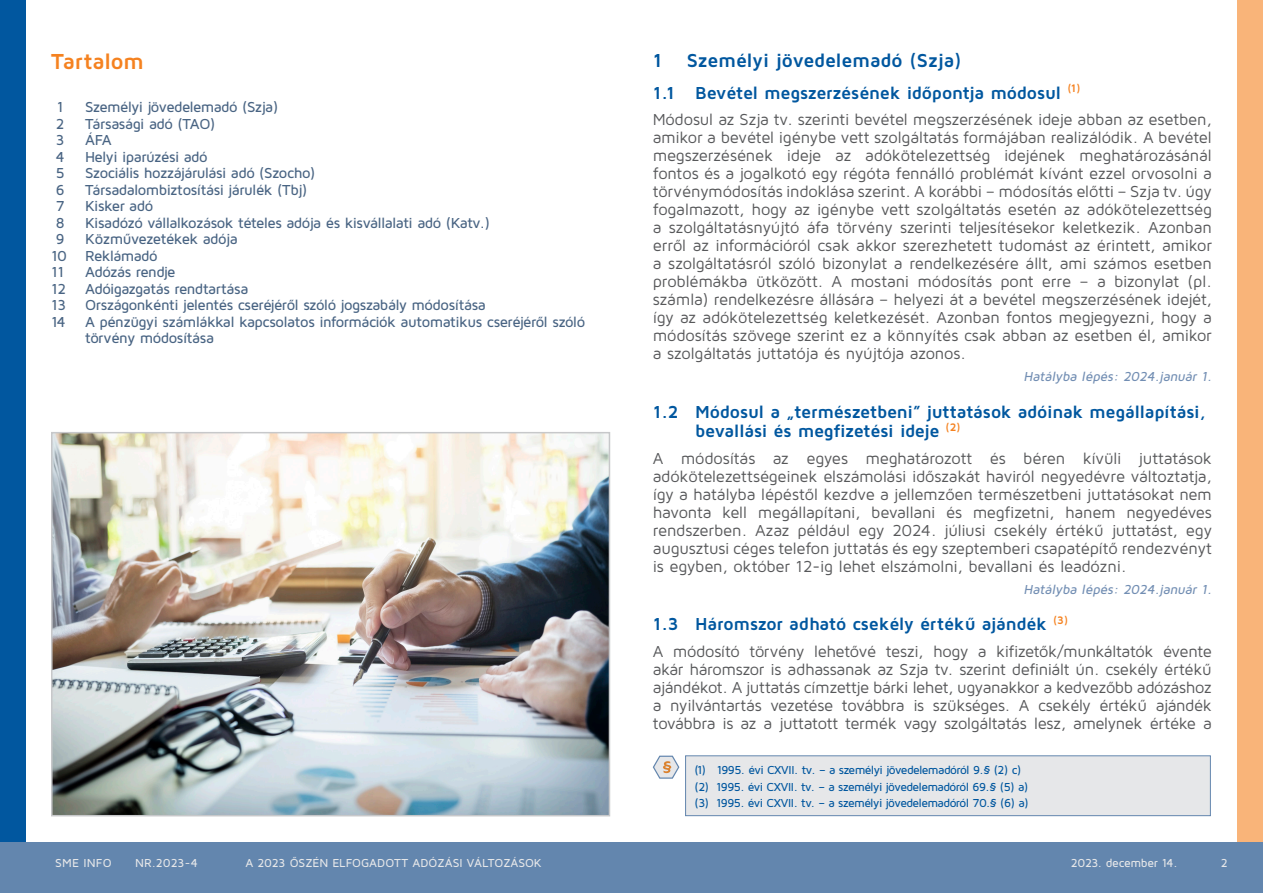
<style>
.page{position:relative;width:1263px;height:893px;background:#fff}
.page>*{position:absolute;margin:0;border:0;box-sizing:border-box;transform-origin:0 0}
.Body_text{font:700 22.5px "Maven Pro";letter-spacing:-.015em;color:#f58220}
.Heading_2{font:700 19.5px "Maven Pro";letter-spacing:-.01em;color:#01579f}
.Heading_3a_blue{font:700 18px/19.5px "Maven Pro";letter-spacing:-.015em;color:#01579f}
.Body_text-2{font:16.5px/18px "Maven Pro";letter-spacing:-.02em;color:#57585a;text-align:justify}
.TOC_1{font:500 15px/16.5px "Maven Pro";letter-spacing:-.035em;color:#496483}
.Hataélyba_lépés{font:italic 500 13.5px "Maven Pro";color:#728eb3}
.Footnote_text_blue{font:500 12px "Maven Pro";letter-spacing:-.045em;color:#01579f}
.t1{font:500 12px "Maven Pro";letter-spacing:-.01em;color:#e6e7e9}
.t2{font:500 12px "Maven Pro";letter-spacing:-.03em;color:#e6e7e9}
</style>
<div class="page">
<div style="left:0;top:842px;width:1263px;height:51px;background:#6386ae"></div>
<div style="left:0;top:0;width:26px;height:842px;background:#01579f"></div>
<div style="left:1237px;top:0;width:26px;height:842px;background:#f9b479"></div>
<svg style="left:652px;top:755px;width:28px;height:24px"></svg>
<div style="left:685px;top:756px;width:525px;height:60px;background:#e6e7e9"></div>
<div style="left:685px;top:755px;width:526px;height:61px;border:1px solid #6386ae"></div>
<img style="left:54px;top:435px;width:553px;height:378px">
<div style="left:51px;top:432px;width:559px;height:384px;border:2px solid #c7c8ca"></div>
<p class="Body_text" style="left:51px;top:47px;width:95px">Tartalom</p>
<p class="TOC_1" style="left:57px;top:98px;width:8px">1</p>
<p class="TOC_1" style="left:85px;top:98px;width:195px">Személyi jövedelemadó (Szja)</p>
<p class="TOC_1" style="left:56px;top:115px;width:10px">2</p>
<p class="TOC_1" style="left:85px;top:115px;width:132px">Társasági adó (TAO)</p>
<p class="TOC_1" style="left:56px;top:131px;width:10px">3</p>
<p class="TOC_1" style="left:85px;top:131px;width:28px">ÁFA</p>
<p class="TOC_1" style="left:56px;top:148px;width:10px">4</p>
<p class="TOC_1" style="left:85px;top:148px;width:124px">Helyi iparúzési adó</p>
<p class="TOC_1" style="left:56px;top:164px;width:10px">5</p>
<p class="TOC_1" style="left:85px;top:164px;width:232px">Szociális hozzájárulási adó (Szocho)</p>
<p class="TOC_1" style="left:56px;top:181px;width:10px">6</p>
<p class="TOC_1" style="left:85px;top:181px;width:224px">Társadalombiztosítási járulék (Tbj)</p>
<p class="TOC_1" style="left:56px;top:197px;width:10px">7</p>
<p class="TOC_1" style="left:85px;top:197px;width:70px">Kisker adó</p>
<p class="TOC_1" style="left:56px;top:214px;width:10px">8</p>
<p class="TOC_1" style="left:85px;top:214px;width:406px">Kisadózó vállalkozások tételes adója és kisvállalati adó (Katv.)</p>
<p class="TOC_1" style="left:56px;top:230px;width:10px">9</p>
<p class="TOC_1" style="left:85px;top:230px;width:154px">Közművezetékek adója</p>
<p class="TOC_1" style="left:51px;top:247px;width:108px">10 Reklámadó</p>
<p class="TOC_1" style="left:51px;top:263px;width:15px">11</p>
<p class="TOC_1" style="left:85px;top:263px;width:92px">Adózás rendje</p>
<p class="TOC_1" style="left:51px;top:280px;width:17px">12</p>
<p class="TOC_1" style="left:85px;top:280px;width:165px">Adóigazgatás rendtartása</p>
<p class="TOC_1" style="left:51px;top:296px;width:17px">13</p>
<p class="TOC_1" style="left:85px;top:296px;width:402px">Országonkénti jelentés cseréjéről szóló jogszabály módosítása</p>
<p class="TOC_1" style="left:51px;top:313px;width:16px">14</p>
<p class="TOC_1" style="left:85px;top:313px;width:502px">A pénzügyi számlákkal kapcsolatos információk automatikus cseréjéről szóló törvény módosítása</p>
<p class="Heading_2" style="left:653px;top:48px;width:11px">1</p>
<p class="Heading_2" style="left:687px;top:48px;width:276px">Személyi jövedelemadó (Szja)</p>
<p class="Heading_3a_blue" style="left:653px;top:82px;width:429px">1.1 Bevétel megszerzésének időpontja módosul <sup>(1)</sup></p>
<p class="Body_text-2" style="left:653px;top:110px;width:561px">Módosul az Szja tv. szerinti bevétel megszerzésének ideje abban az esetben, amikor a bevétel igénybe vett szolgáltatás formájában realizálódik. A bevétel megszerzésének ideje az adókötelezettség idejének meghatározásánál fontos és a jogalkotó egy régóta fennálló problémát kívánt ezzel orvosolni a törvénymódosítás indoklása szerint. A korábbi – módosítás előtti – Szja tv. úgy fogalmazott, hogy az igénybe vett szolgáltatás esetén az adókötelezettség a szolgáltatásnyújtó áfa törvény szerinti teljesítésekor keletkezik. Azonban erről az információról csak akkor szerezhetett tudomást az érintett, amikor a szolgáltatásról szóló bizonylat a rendelkezésére állt, ami számos esetben problémákba ütközött. A mostani módosítás pont erre – a bizonylat (pl. számla) rendelkezésre állására – helyezi át a bevétel megszerzésének idejét, így az adókötelezettség keletkezését. Azonban fontos megjegyezni, hogy a módosítás szövege szerint ez a könnyítés csak abban az esetben él, amikor a szolgáltatás juttatója és nyújtója azonos.</p>
<p class="Hataélyba_lépés" style="left:1023px;top:368px;width:193px">Hatályba lépés: 2024.január 1.</p>
<p class="Heading_3a_blue" style="left:695px;top:401px;width:512px;text-indent:-43px">1.2 Módosul a „természetbeni” juttatások adóinak megállapítási, bevallási és megfizetési ideje <sup>(2)</sup></p>
<p class="Body_text-2" style="left:653px;top:449px;width:561px">A módosítás az egyes meghatározott és béren kívüli juttatások adókötelezettségeinek elszámolási időszakát haviról negyedévre változtatja, így a hatályba lépéstől kezdve a jellemzően természetbeni juttatásokat nem havonta kell megállapítani, bevallani és megfizetni, hanem negyedéves rendszerben. Azaz például egy 2024. júliusi csekély értékű juttatást, egy augusztusi céges telefon juttatás és egy szeptemberi csapatépítő rendezvényt is egyben, október 12-ig lehet elszámolni, bevallani és leadózni.</p>
<p class="Hataélyba_lépés" style="left:1023px;top:581px;width:193px">Hatályba lépés: 2024.január 1.</p>
<p class="Heading_3a_blue" style="left:653px;top:614px;width:417px">1.3 Háromszor adható csekély értékű ajándék <sup>(3)</sup></p>
<p class="Body_text-2" style="left:653px;top:642px;width:561px">A módosító törvény lehetővé teszi, hogy a kifizetők/munkáltatók évente akár háromszor is adhassanak az Szja tv. szerint definiált ún. csekély értékű ajándékot. A juttatás címzettje bárki lehet, ugyanakkor a kedvezőbb adózáshoz a nyilvántartás vezetése továbbra is szükséges. A csekély értékű ajándék továbbra is az a juttatott termék vagy szolgáltatás lesz, amelynek értéke a</p>
<p class="Footnote_text_blue" style="left:694px;top:763px;width:328px">(1) 1995. évi CXVII. tv. – a személyi jövedelemadóról 9.§ (2) c)</p>
<p class="Footnote_text_blue" style="left:694px;top:779px;width:335px">(2) 1995. évi CXVII. tv. – a személyi jövedelemadóról 69.§ (5) a)</p>
<p class="Footnote_text_blue" style="left:694px;top:795px;width:336px">(3) 1995. évi CXVII. tv. – a személyi jövedelemadóról 70.§ (6) a)</p>
<p class="t1" style="left:55px;top:856px;width:58px">SME INFO</p>
<p class="t1" style="left:135px;top:856px;width:64px">Nr.2023-4</p>
<p class="t1" style="left:246px;top:856px;width:298px">A 2023 őszén ELFOGADOTT ADÓZÁSI VÁLTOZÁSOK</p>
<p class="t2" style="left:1071px;top:856px;width:108px">2023. december 14.</p>
<p class="t1" style="left:1221px;top:856px;width:8px">2</p>
</div>
